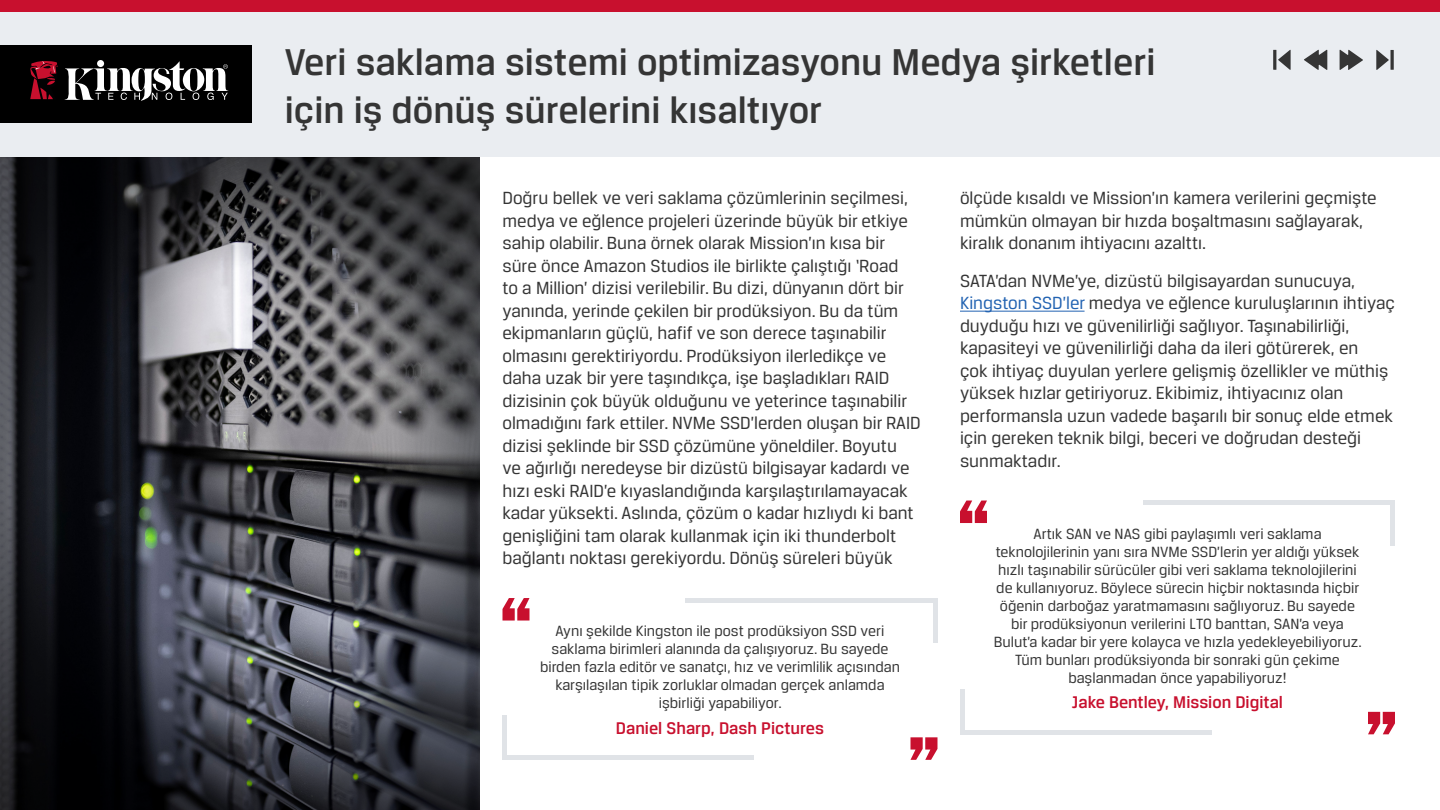
<style>
.page{position:relative;width:1440px;height:810px;background:#fff}
.page>*{position:absolute;margin:0;border:0;box-sizing:border-box;transform-origin:0 0}
.t1{font:500 39.75px/47.7px "Breuer Text";color:#353535}
.t2{font:18.75px/22.5px "Breuer Text";color:#353535}
.t3{font:500 18px "Breuer Text";color:#c8102e}
.t4{font:15.75px/18px "Breuer Text";color:#353535;text-align:center}
.s1{color:#2263b2}
</style>
<div class="page">
<svg style="left:0;top:156px;width:480px;height:654px;background:#3a3b41"></svg>
<div style="left:0;top:0;width:1440px;height:156px;background:#eaedf1"></div>
<div style="left:0;top:0;width:1440px;height:11px;background:#c8102e"></div>
<div style="left:0;top:45px;width:251px;height:78px;background:#000"></div>
<div style="left:97px;top:60px;width:7px;height:7px;background:#fff;border-radius:50%"></div>
<svg style="left:65px;top:62px;width:163px;height:39px"></svg>
<svg style="left:30px;top:61px;width:28px;height:39px"></svg>
<svg style="left:1304px;top:50px;width:23px;height:20px"></svg>
<svg style="left:1340px;top:50px;width:23px;height:20px"></svg>
<svg style="left:1273px;top:50px;width:18px;height:20px"></svg>
<svg style="left:1376px;top:50px;width:18px;height:20px"></svg>
<hr style="left:960px;top:311px;width:125px;height:1px;background:#2263b2">
<svg style="left:502px;top:598px;width:28px;height:23px"></svg>
<div style="left:686px;top:598px;width:224px;height:5px;background:#e0e3e7"></div>
<div style="left:910px;top:598px;width:28px;height:5px;background:#e0e3e7"></div>
<div style="left:933px;top:598px;width:5px;height:23px;background:#e0e3e7"></div>
<div style="left:502px;top:715px;width:5px;height:22px;background:#e0e3e7"></div>
<div style="left:933px;top:621px;width:5px;height:22px;background:#e0e3e7"></div>
<div style="left:502px;top:755px;width:28px;height:5px;background:#e0e3e7"></div>
<div style="left:502px;top:737px;width:5px;height:23px;background:#e0e3e7"></div>
<div style="left:530px;top:755px;width:224px;height:5px;background:#e0e3e7"></div>
<svg style="left:910px;top:737px;width:28px;height:23px"></svg>
<svg style="left:960px;top:501px;width:27px;height:22px"></svg>
<hr style="left:1143px;top:501px;width:225px;height:4px;background:#e0e3e7">
<hr style="left:1368px;top:501px;width:27px;height:4px;background:#e0e3e7">
<div style="left:1390px;top:501px;width:5px;height:22px;background:#e0e3e7"></div>
<hr style="left:960px;top:689px;width:4px;height:23px;background:#e0e3e7">
<div style="left:1390px;top:523px;width:5px;height:23px;background:#e0e3e7"></div>
<hr style="left:960px;top:730px;width:27px;height:4px;background:#e0e3e7">
<hr style="left:960px;top:712px;width:4px;height:22px;background:#e0e3e7">
<hr style="left:987px;top:730px;width:225px;height:4px;background:#e0e3e7">
<svg style="left:1368px;top:712px;width:27px;height:22px"></svg>
<h1 class="t1" style="left:285px;top:37px;width:872px">Veri saklama sistemi optimizasyonu Medya şirketleri için iş dönüş sürelerini kısaltıyor</h1>
<p class="t2" style="left:502px;top:187px;width:420px">Doğru bellek ve veri saklama çözümlerinin seçilmesi, medya ve eğlence projeleri üzerinde büyük bir etkiye sahip olabilir. Buna örnek olarak Mission’ın kısa bir süre önce Amazon Studios ile birlikte çalıştığı ‘Road<br>to a Million’ dizisi verilebilir. Bu dizi, dünyanın dört bir yanında, yerinde çekilen bir prodüksiyon. Bu da tüm ekipmanların güçlü, hafif ve son derece taşınabilir olmasını gerektiriyordu. Prodüksiyon ilerledikçe ve daha uzak bir yere taşındıkça, işe başladıkları RAID dizisinin çok büyük olduğunu ve yeterince taşınabilir olmadığını fark ettiler. NVMe SSD’lerden oluşan bir RAID dizisi şeklinde bir SSD çözümüne yöneldiler. Boyutu<br>ve ağırlığı neredeyse bir dizüstü bilgisayar kadardı ve hızı eski RAID’e kıyaslandığında karşılaştırılamayacak kadar yüksekti. Aslında, çözüm o kadar hızlıydı ki bant genişliğini tam olarak kullanmak için iki thunderbolt bağlantı noktası gerekiyordu. Dönüş süreleri büyük</p>
<p class="t2" style="left:960px;top:187px;width:418px">ölçüde kısaldı ve Mission’ın kamera verilerini geçmişte mümkün olmayan bir hızda boşaltmasını sağlayarak, kiralık donanım ihtiyacını azalttı.</p>
<p class="t2" style="left:960px;top:269px;width:436px">SATA’dan NVMe’ye, dizüstü bilgisayardan sunucuya, <span class="s1">Kingston SSD’ler</span> medya ve eğlence kuruluşlarının ihtiyaç duyduğu hızı ve güvenilirliği sağlıyor. Taşınabilirliği, kapasiteyi ve güvenilirliği daha da ileri götürerek, en<br>çok ihtiyaç duyulan yerlere gelişmiş özellikler ve müthiş yüksek hızlar getiriyoruz. Ekibimiz, ihtiyacınız olan performansla uzun vadede başarılı bir sonuç elde etmek için gereken teknik bilgi, beceri ve doğrudan desteği sunmaktadır.</p>
<p class="t4" style="left:994px;top:524px;width:369px">Artık SAN ve NAS gibi paylaşımlı veri saklama teknolojilerinin yanı sıra NVMe SSD’lerin yer aldığı yüksek hızlı taşınabilir sürücüler gibi veri saklama teknolojilerini de kullanıyoruz. Böylece sürecin hiçbir noktasında hiçbir öğenin darboğaz yaratmamasını sağlıyoruz. Bu sayede bir prodüksiyonun verilerini LTO banttan, SAN’a veya Bulut’a kadar bir yere kolayca ve hızla yedekleyebiliyoruz.<br>Tüm bunları prodüksiyonda bir sonraki gün çekime başlanmadan önce yapabiliyoruz!</p>
<p class="t3" style="left:1072px;top:692px;width:213px">Jake Bentley, Mission Digital</p>
<p class="t4" style="left:540px;top:622px;width:362px">Aynı şekilde Kingston ile post prodüksiyon SSD veri saklama birimleri alanında da çalışıyoruz. Bu sayede birden fazla editör ve sanatçı, hız ve verimlilik açısından karşılaşılan tipik zorluklar olmadan gerçek anlamda işbirliği yapabiliyor.</p>
<p class="t3" style="left:616px;top:718px;width:210px">Daniel Sharp, Dash Pictures</p>
</div>
